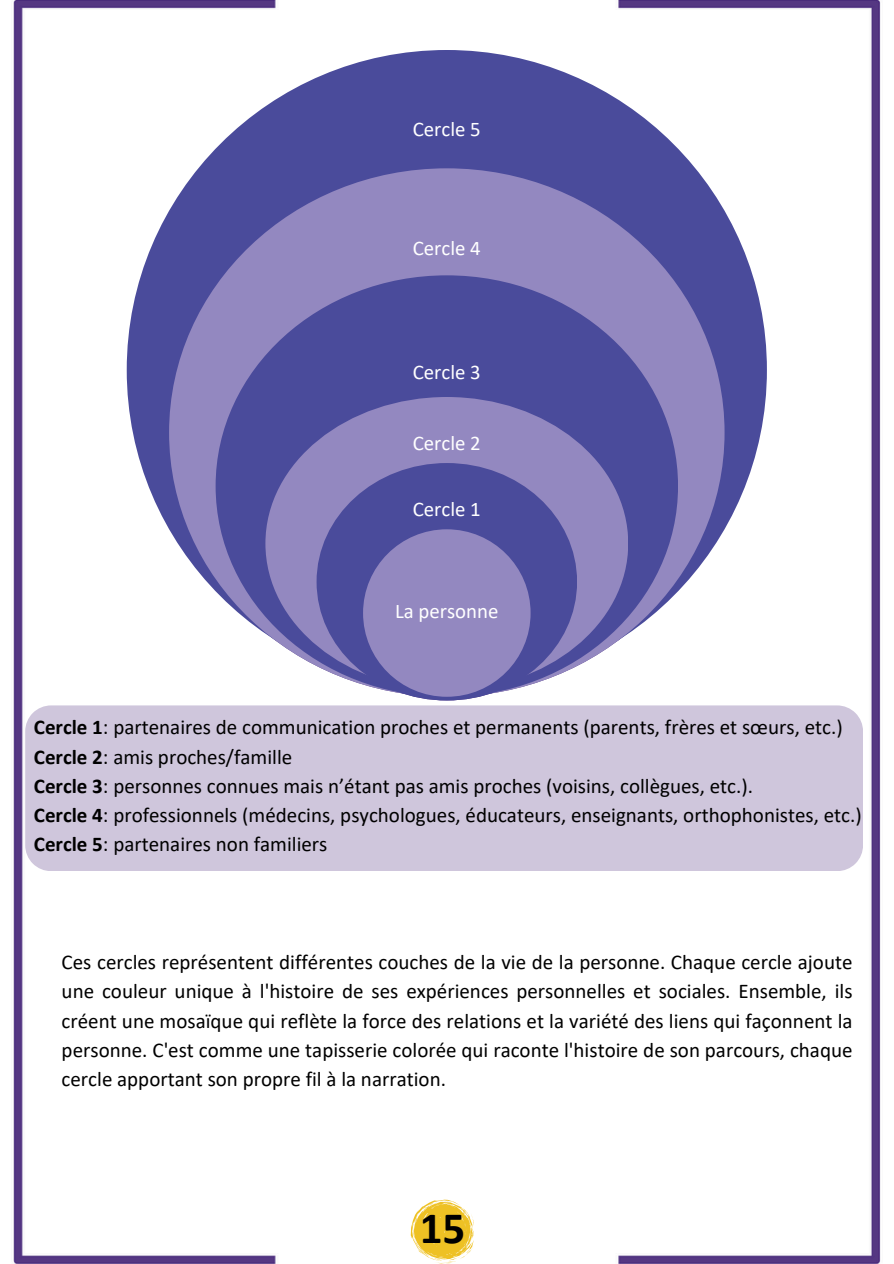
<style>
.page{position:relative;width:894px;height:1264px;background:#fff}
.page>*{position:absolute;margin:0;border:0;box-sizing:border-box;transform-origin:0 0}
.t1{font:700 45px "Calibri";color:#000}
.t2{font:21px/29.2px "Calibri";color:#000}
.t3{font:20.85px "Calibri";color:#fff}
.s1{font-weight:700}
</style>
<div class="page">
<img style="left:13px;top:0;width:868px;height:1263px">
<svg style="left:410px;top:1199px;width:63px;height:64px"></svg>
<div style="left:25px;top:705px;width:837px;height:166px;background:#cfc6dc"></div>
<div style="left:127px;top:50px;width:639px;height:640px;background:#4a4b9b;border-radius:50%"></div>
<div style="left:169px;top:168px;width:555px;height:528px;background:#9388c0;border-radius:50%"></div>
<div style="left:215px;top:275px;width:462px;height:421px;background:#4a4b9b;border-radius:50%"></div>
<div style="left:265px;top:397px;width:363px;height:293px;background:#9388c0;border-radius:50%"></div>
<div style="left:316px;top:463px;width:261px;height:237px;background:#4a4b9b;border-radius:50%"></div>
<div style="left:363px;top:529px;width:167px;height:167px;background:#9388c0;border-radius:50%"></div>
<h1 class="t3" style="left:412px;top:120px;width:69px">Cercle 5</h1>
<h1 class="t3" style="left:412px;top:239px;width:69px">Cercle 4</h1>
<h1 class="t3" style="left:415px;top:239px;width:64px">Circle 4</h1>
<h1 class="t3" style="left:412px;top:363px;width:69px">Cercle 3</h1>
<h1 class="t3" style="left:415px;top:363px;width:64px">Circle 3</h1>
<h1 class="t3" style="left:412px;top:434px;width:69px">Cercle 2</h1>
<h1 class="t3" style="left:415px;top:434px;width:64px">Circle 2</h1>
<h1 class="t3" style="left:412px;top:500px;width:69px">Cercle 1</h1>
<h1 class="t3" style="left:415px;top:500px;width:64px">Circle 1</h1>
<h1 class="t3" style="left:399px;top:602px;width:96px">The person</h1>
<p class="t3" style="left:395px;top:602px;width:105px">La personne</p>
<h1 class="t2" style="left:34px;top:714px;width:829px"><span class="s1">Cercle 1</span>: partenaires de communication proches et permanents (parents, frères et sœurs, etc.)<br><span class="s1">Cercle 2</span>: amis proches/famille<br><span class="s1">Cercle 3</span>: personnes connues mais n’étant pas amis proches (voisins, collègues, etc.).<br><span class="s1">Cercle 4</span>: professionnels (médecins, psychologues, éducateurs, enseignants, orthophonistes, etc.)<br><span class="s1">Cercle 5</span>: partenaires non familiers</h1>
<h1 class="t2" style="left:62px;top:949px;width:792px;text-align:justify">Ces cercles représentent différentes couches de la vie de la personne. Chaque cercle ajoute une couleur unique à l'histoire de ses expériences personnelles et sociales. Ensemble, ils créent une mosaïque qui reflète la force des relations et la variété des liens qui façonnent la personne. C'est comme une tapisserie colorée qui raconte l'histoire de son parcours, chaque cercle apportant son propre fil à la narration.</h1>
<h1 class="t1" style="left:419px;top:1208px;width:47px">15</h1>
</div>
